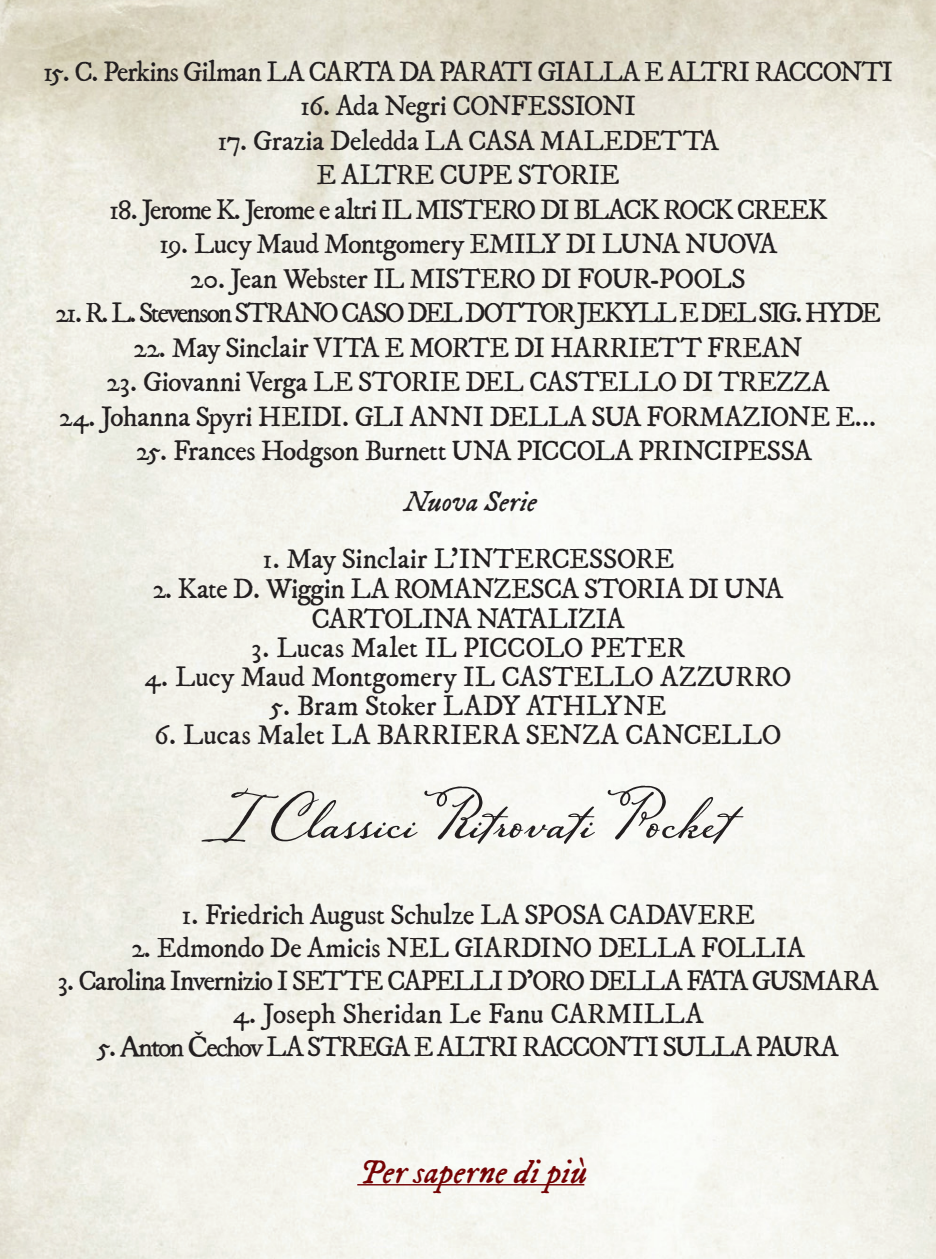
<style>
.page{position:relative;width:936px;height:1259px;background:#fff}
.page>*{position:absolute;margin:0;border:0;box-sizing:border-box;transform-origin:0 0}
.t1{font:700 66px "Solantra Pro";color:#231f20}
.t2{font:28.5px "IM FELL DW Pica Italic";color:#740304}
.t3{font:24px/34.5px "IM FELL DW Pica Roman";letter-spacing:-.025em;color:#231f20;text-align:center}
.t4{font:24px "IM FELL DW Pica Roman";letter-spacing:.005em;color:#231f20}
.t5{font:24px "IM FELL DW Pica Roman";color:#231f20}
.t6{font:24px "IM FELL DW Pica Roman";letter-spacing:-.065em;color:#231f20}
.t7{font:24px "IM FELL DW Pica Roman";letter-spacing:-.045em;color:#231f20}
.t8{font:24px "IM FELL DW Pica Roman";letter-spacing:-.085em;color:#231f20}
.t9{font:24px "IM FELL DW Pica Roman";letter-spacing:-.07em;color:#231f20}
.t10{font:24px "IM FELL DW Pica Roman";letter-spacing:-.05em;color:#231f20}
.t11{font:24px "IM FELL DW Pica Roman";letter-spacing:-.005em;color:#231f20}
.t12{font:24px "IM FELL DW Pica Italic";color:#231f20}
.s1{font-family:"Sydonia ATRAMENTIQUA";font-size:27px}
</style>
<div class="page">
<hr style="left:357px;top:1184px;width:227px;height:1px;background:#740304">
<p class="t7" style="left:43px;top:56px;width:851px">15. C. Perkins Gilman LA CARTA DA PARATI GIALLA E ALTRI RACCONTI</p>
<p class="t3" style="left:300px;top:90px;width:338px">16. Ada Negri CONFESSIONI</p>
<p class="t3" style="left:217px;top:124px;width:503px">17. Grazia Deledda LA CASA MALEDETTA<br>E ALTRE CUPE STORIE</p>
<p class="t9" style="left:109px;top:194px;width:719px">18. Jerome K. Jerome e altri IL MISTERO DI BLACK ROCK CREEK</p>
<p class="t3" style="left:159px;top:228px;width:620px">19. Lucy Maud Montgomery EMILY DI LUNA NUOVA</p>
<p class="t3" style="left:190px;top:262px;width:557px">20. Jean Webster IL MISTERO DI FOUR-POOLS</p>
<p class="t8" style="left:55px;top:297px;width:826px">21. R. L. Stevenson STRANO CASO DEL DOTTOR JEKYLL E DEL SIG. HYDE</p>
<p class="t3" style="left:133px;top:331px;width:670px">22. May Sinclair VITA E MORTE DI HARRIETT FREAN</p>
<p class="t3" style="left:106px;top:366px;width:724px">23. Giovanni Verga LE STORIE DEL CASTELLO DI TREZZA</p>
<p class="t3" style="left:59px;top:400px;width:819px">24. Johanna Spyri HEIDI. GLI ANNI DELLA SUA FORMAZIONE E...</p>
<p class="t3" style="left:136px;top:435px;width:677px">25. Frances Hodgson Burnett UNA PICCOLA PRINCIPESSA</p>
<p class="t12" style="left:401px;top:486px;width:134px">Nuova Serie</p>
<p class="t3" style="left:262px;top:543px;width:413px">1. May Sinclair L’INTERCESSORE</p>
<p class="t3" style="left:153px;top:575px;width:632px;line-height:30px">2. Kate D. Wiggin LA ROMANZESCA STORIA DI UNA<br>CARTOLINA NATALIZIA</p>
<p class="t5" style="left:251px;top:632px;width:435px">3. Lucas Malet IL PICCOLO PETER</p>
<p class="t4" style="left:144px;top:661px;width:648px">4. Lucy Maud Montgomery IL CASTELLO AZZURRO</p>
<p class="t11" style="left:270px;top:689px;width:397px">5. Bram Stoker LADY ATHLYNE</p>
<p class="t4" style="left:154px;top:718px;width:628px">6. Lucas Malet LA BARRIERA SENZA CANCELLO</p>
<h1 class="t1" style="left:206px;top:775px;width:525px">IClassici Ritrovati Pocket</h1>
<p class="t3" style="left:181px;top:898px;width:575px">1. Friedrich August Schulze LA SPOSA CADAVERE</p>
<p class="t3" style="left:131px;top:931px;width:674px">2. Edmondo De Amicis NEL GIARDINO DELLA FOLLIA</p>
<p class="t6" style="left:57px;top:964px;width:822px">3. Carolina Invernizio I SETTE CAPELLI D’ORO DELLA FATA GUSMARA</p>
<p class="t5" style="left:233px;top:997px;width:472px">4. Joseph Sheridan Le Fanu CARMILLA</p>
<p class="t10" style="left:97px;top:1030px;width:742px">5. <span class="s1">Anton Čechov</span> LA STREGA E ALTRI RACCONTI SULLA PAURA</p>
<p class="t2" style="left:357px;top:1152px;width:228px">Per saperne di più</p>
</div>
